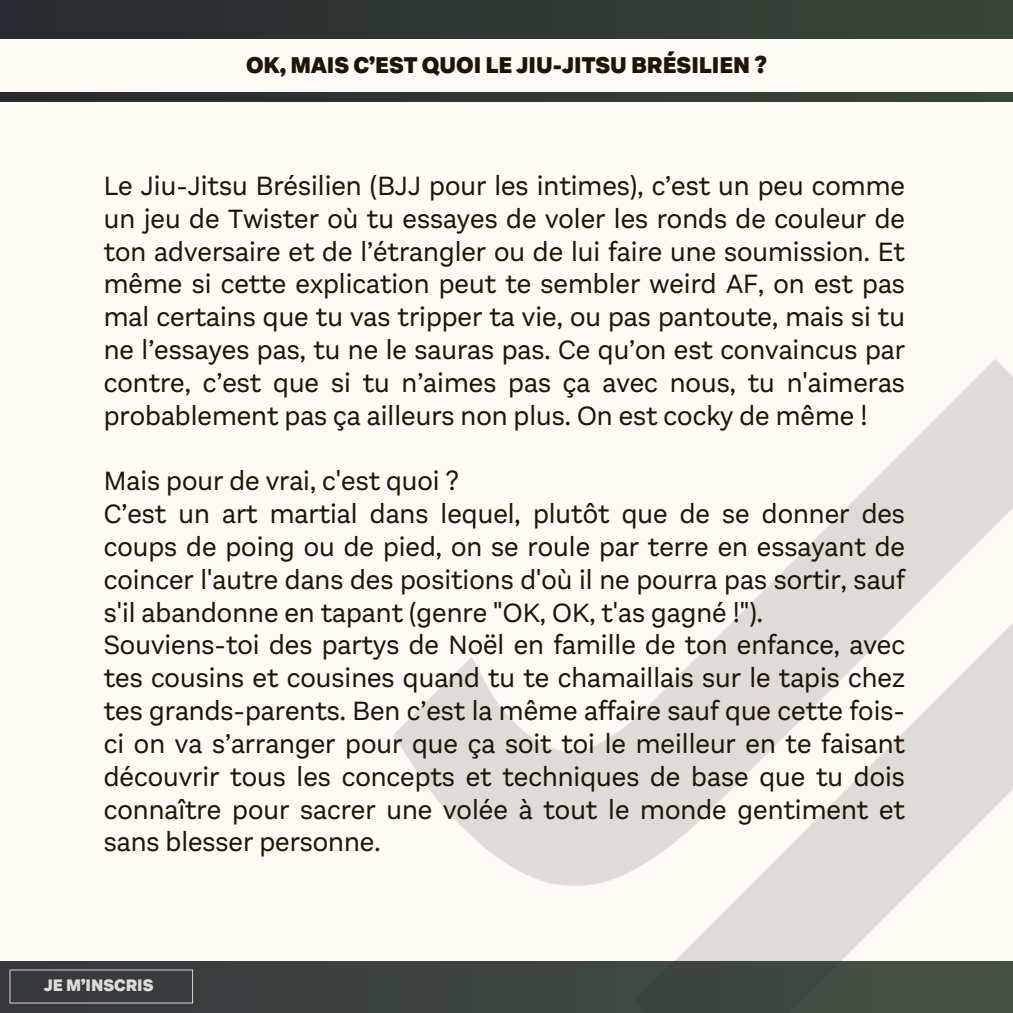
<style>
.page{position:relative;width:1013px;height:1013px;background:#fff}
.page>*{position:absolute;margin:0;border:0;box-sizing:border-box;transform-origin:0 0}
.t1{font:27.5px/32.8px "Aestetico";color:#1e1504;text-align:justify}
.t2{font:900 23.75px "Aestetico";color:#1e1504}
.t3{font:900 17.25px "Aestetico";color:#dedcd9}
</style>
<div class="page">
<div style="left:0;top:0;width:1012px;height:1012px;background:#fefbf7"></div>
<div style="left:0;top:0;width:1012px;height:39px;background:linear-gradient(to right,#28292e,#384639)"></div>
<div style="left:0;top:961px;width:1012px;height:51px;background:#3a3f3e"></div>
<img style="left:394px;top:359px;width:618px;height:653px">
<svg style="left:0;top:93px;width:1012px;height:9px;background:#2f3733"></svg>
<svg style="left:10px;top:969px;width:183px;height:34px"></svg>
<p class="t2" style="left:246px;top:50px;width:522px">OK, MAIS C’EST QUOI LE JIU-JITSU BRÉSILIEN ?</p>
<h2 class="t1" style="left:104px;top:170px;width:802px">Le Jiu-Jitsu Brésilien (BJJ pour les intimes), c’est un peu comme un jeu de Twister où tu essayes de voler les ronds de couleur de ton adversaire et de l’étrangler ou de lui faire une soumission. Et même si cette explication peut te sembler weird AF, on est pas mal certains que tu vas tripper ta vie, ou pas pantoute, mais si tu ne l’essayes pas, tu ne le sauras pas. Ce qu’on est convaincus par contre, c’est que si tu n’aimes pas ça avec nous, tu n'aimeras probablement pas ça ailleurs non plus. On est cocky de même !</h2>
<h1 class="t1" style="left:104px;top:465px;width:802px;text-align:left">Mais pour de vrai, c'est quoi ?<br>C’est un art martial dans lequel, plutôt que de se donner des coups de poing ou de pied, on se roule par terre en essayant de coincer l'autre dans des positions d'où il ne pourra pas sortir, sauf s'il abandonne en tapant (genre "OK, OK, t'as gagné !").<br>Souviens-toi des partys de Noël en famille de ton enfance, avec tes cousins et cousines quand tu te chamaillais sur le tapis chez tes grands-parents. Ben c’est la même affaire sauf que cette fois&shy;ci on va s’arranger pour que ça soit toi le meilleur en te faisant découvrir tous les concepts et techniques de base que tu dois connaître pour sacrer une volée à tout le monde gentiment et sans blesser personne.</h1>
<h1 class="t3" style="left:44px;top:974px;width:111px">JE M’INSCRIS</h1>
</div>
